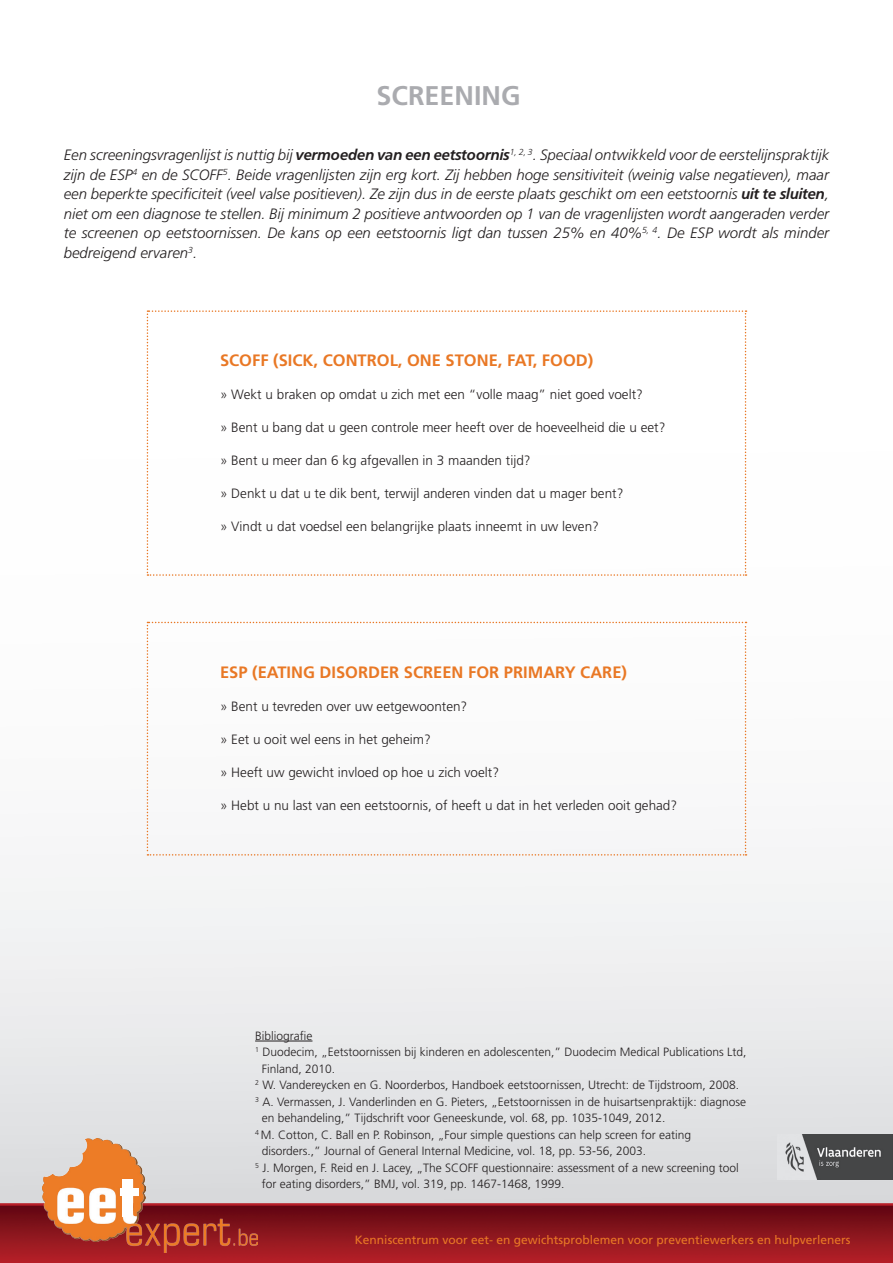
<style>
.page{position:relative;width:893px;height:1263px;background:#fff}
.page>*{position:absolute;margin:0;border:0;box-sizing:border-box;transform-origin:0 0}
.TITEL_2{font:700 27px "Frutiger";color:#aaabaf}
.BODYFICHE{font:700 16.5px "Frutiger";color:#e97825}
.BODYFICHE-2{font:italic 300 15px/19.5px "Frutiger";color:#231f20;text-align:justify}
.BODYFICHE-3{font:300 13.5px "Frutiger";color:#231f20}
.BODYFICHE-4{font:300 12px/16.5px "Frutiger";color:#231f20}
.t1{font:12px "Frutiger";color:#e97825}
.s1{font-family:"Frutiger BQ";font-weight:700}
</style>
<div class="page">
<div style="left:0;top:0;width:893px;height:1263px;background:linear-gradient(to bottom,#fff,#e6e6e8)"></div>
<img style="left:0;top:1206px;width:893px;height:57px">
<hr style="left:0;top:1203px;width:893px;height:3px;background:#b71e28">
<img style="left:42px;top:1138px;width:215px;height:114px">
<div style="left:123px;top:1179px;width:10px;height:37px;background:#fff"></div>
<div style="left:120px;top:1188px;width:19px;height:8px;background:#fff"></div>
<img style="left:777px;top:1134px;width:116px;height:45px">
<hr style="left:255px;top:1041px;width:57px;height:1px;background:#231f20">
<svg style="left:147px;top:310px;width:599px;height:266px"></svg>
<svg style="left:147px;top:622px;width:599px;height:233px"></svg>
<p class="TITEL_2" style="left:377px;top:80px;width:146px">SCREENING</p>
<p class="BODYFICHE-2" style="left:64px;top:145px;width:767px">Een screeningsvragenlijst is nuttig bij <span class="s1">vermoeden van een eetstoornis</span><sup>1,</sup> <sup>2,</sup> <sup>3</sup>. Speciaal ontwikkeld voor de eerstelijnspraktijk zijn de ESP<sup>4</sup> en de SCOFF<sup>5</sup>. Beide vragenlijsten zijn erg kort. Zij hebben hoge sensitiviteit (weinig valse negatieven), maar een beperkte specificiteit (veel valse positieven). Ze zijn dus in de eerste plaats geschikt om een eetstoornis <span class="s1">uit te sluiten</span>, niet om een diagnose te stellen. Bij minimum 2 positieve antwoorden op 1 van de vragenlijsten wordt aangeraden verder te screenen op eetstoornissen. De kans op een eetstoornis ligt dan tussen 25% en 40%<sup>5,</sup> <sup>4</sup>. De ESP wordt als minder bedreigend ervaren<sup>3</sup>.</p>
<p class="BODYFICHE" style="left:220px;top:350px;width:375px">SCOFF (SICK, CONTROL, ONE STONE, FAT, FOOD)</p>
<p class="BODYFICHE-3" style="left:220px;top:387px;width:424px">» Wekt u braken op omdat u zich met een “volle maag” niet goed voelt?</p>
<p class="BODYFICHE-3" style="left:220px;top:420px;width:447px">» Bent u bang dat u geen controle meer heeft over de hoeveelheid die u eet?</p>
<p class="BODYFICHE-3" style="left:220px;top:453px;width:312px">» Bent u meer dan 6 kg afgevallen in 3 maanden tijd?</p>
<p class="BODYFICHE-3" style="left:220px;top:486px;width:405px">» Denkt u dat u te dik bent, terwijl anderen vinden dat u mager bent?</p>
<p class="BODYFICHE-3" style="left:220px;top:519px;width:380px">» Vindt u dat voedsel een belangrijke plaats inneemt in uw leven?</p>
<p class="BODYFICHE" style="left:220px;top:662px;width:408px">ESP (EATING DISORDER SCREEN FOR PRIMARY CARE)</p>
<p class="BODYFICHE-3" style="left:220px;top:698px;width:249px">» Bent u tevreden over uw eetgewoonten?</p>
<p class="BODYFICHE-3" style="left:220px;top:731px;width:212px">» Eet u ooit wel eens in het geheim?</p>
<p class="BODYFICHE-3" style="left:220px;top:764px;width:281px">» Heeft uw gewicht invloed op hoe u zich voelt?</p>
<p class="BODYFICHE-3" style="left:220px;top:797px;width:459px">» Hebt u nu last van een eetstoornis, of heeft u dat in het verleden ooit gehad?</p>
<p class="BODYFICHE-4" style="left:255px;top:1027px;width:59px">Bibliografie</p>
<p class="BODYFICHE-4" style="left:262px;top:1044px;width:486px;text-indent:-7px"><sup>1</sup> Duodecim, „Eetstoornissen bij kinderen en adolescenten,” Duodecim Medical Publications Ltd,<br>Finland, 2010.</p>
<p class="BODYFICHE-4" style="left:255px;top:1077px;width:486px"><sup>2</sup> W. Vandereycken en G. Noorderbos, Handboek eetstoornissen, Utrecht: de Tijdstroom, 2008.</p>
<p class="BODYFICHE-4" style="left:262px;top:1093px;width:486px;text-indent:-7px"><sup>3</sup> A. Vermassen, J. Vanderlinden en G. Pieters, „Eetstoornissen in de huisartsenpraktijk: diagnose en behandeling,” Tijdschrift voor Geneeskunde, vol. 68, pp. 1035-1049, 2012.</p>
<p class="BODYFICHE-4" style="left:262px;top:1126px;width:431px;text-indent:-7px"><sup>4</sup> M. Cotton, C. Ball en P. Robinson, „Four simple questions can help screen for eating disorders.,” Journal of General Internal Medicine, vol. 18, pp. 53-56, 2003.</p>
<p class="BODYFICHE-4" style="left:262px;top:1159px;width:478px;text-indent:-7px"><sup>5</sup> J. Morgen, F. Reid en J. Lacey, „The SCOFF questionnaire: assessment of a new screening tool for eating disorders,” BMJ, vol. 319, pp. 1467-1468, 1999.</p>
<p class="t1" style="left:355px;top:1233px;width:497px">Kenniscentrum voor eet- en gewichtsproblemen voor preventiewerkers en hulpverleners</p>
</div>
